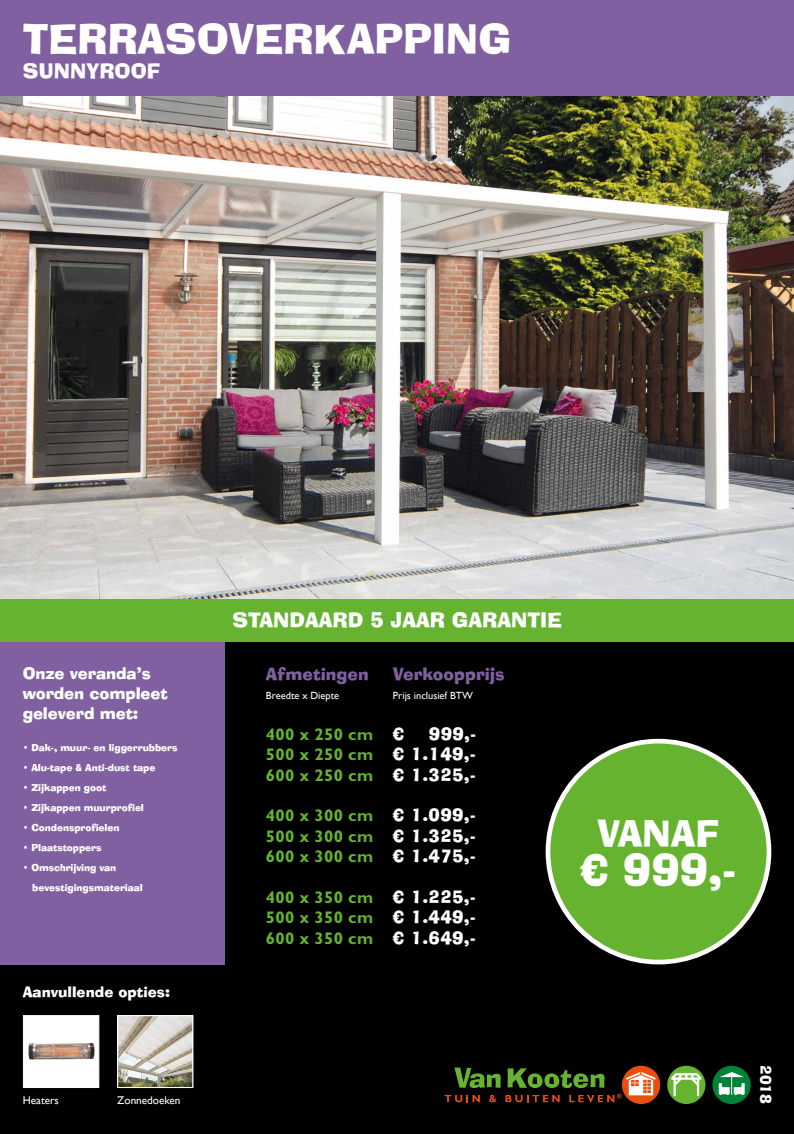
<style>
.page{position:relative;width:794px;height:1134px;background:#000}
.page>*{position:absolute;margin:0;border:0;box-sizing:border-box;transform-origin:0 0}
.t1{font:41.72px "Ad Lib BT";color:#fff}
.t2{font:40px "Ad Lib BT";color:#fff}
.t3{font:35.32px "Ad Lib BT";color:#fff}
.t4{font:20px "Ad Lib BT";color:#fff}
.t5{font:700 16.8px/20.4px "M Gill Sans";letter-spacing:.02em;color:#65b32e;text-align:justify}
.t6{font:16.8px/20.4px "Ad Lib BT";letter-spacing:.02em;color:#fff;text-align:justify}
.t7{font:16.8px "Ad Lib BT";color:#8160a2}
.t8{font:16px/20px "Ad Lib BT";letter-spacing:-.01em;color:#fff}
.t9{font:14.4px "Ad Lib BT";color:#fff}
.t10{font:11.2px "Gill Sans";color:#fff}
.t11{font:10.4px "Gill Sans";color:#fff}
.t12{font:9.6px/20px "Ad Lib BT";letter-spacing:-.01em;color:#fff}
</style>
<div class="page">
<img style="left:0;top:95px;width:794px;height:504px">
<div style="left:0;top:0;width:794px;height:95px;background:#8160a2"></div>
<div style="left:548px;top:741px;width:221px;height:221px;background:#65b32e;border-radius:50%"></div>
<div style="left:545px;top:739px;width:226px;height:225px;border:5px solid #fff;border-radius:50%"></div>
<div style="left:0;top:642px;width:224px;height:323px;background:#8160a2"></div>
<div style="left:0;top:599px;width:794px;height:43px;background:#65b32e"></div>
<img style="left:119px;top:1017px;width:72px;height:69px">
<div style="left:117px;top:1015px;width:76px;height:73px;border:1px solid #fff"></div>
<div style="left:23px;top:1015px;width:76px;height:73px;background:#fff;border:1px solid #fff"></div>
<img style="left:28px;top:1044px;width:66px;height:15px">
<div style="left:25px;top:1042px;width:71px;height:19px;border:1px solid #fff"></div>
<div style="left:622px;top:1066px;width:38px;height:38px;background:#e94e0f;border-radius:50%"></div>
<div style="left:712px;top:1066px;width:38px;height:38px;background:#008237;border-radius:50%"></div>
<svg style="left:718px;top:1072px;width:26px;height:23px"></svg>
<div style="left:667px;top:1066px;width:38px;height:38px;background:#65b32e;border-radius:50%"></div>
<svg style="left:671px;top:1073px;width:30px;height:23px"></svg>
<svg style="left:444px;top:1067px;width:211px;height:35px"></svg>
<h2 class="t2" style="left:23px;top:14px;width:490px">TERRASOVERKAPPING</h2>
<h3 class="t4" style="left:23px;top:59px;width:139px">SUNNYROOF</h3>
<h3 class="t8" style="left:23px;top:663px;width:147px">Onze veranda’s worden compleet geleverd met:</h3>
<p class="t12" style="left:23px;top:737px;width:156px">• Dak-, muur- en liggerrubbers</p>
<p class="t12" style="left:23px;top:757px;width:134px">• Alu-tape &amp; Anti-dust tape</p>
<p class="t12" style="left:23px;top:777px;width:85px">• Zijkappen goot</p>
<p class="t12" style="left:23px;top:797px;width:123px">• Zijkappen muurprofiel</p>
<p class="t12" style="left:23px;top:817px;width:98px">• Condensprofielen</p>
<p class="t12" style="left:23px;top:837px;width:80px">• Plaatstoppers</p>
<p class="t12" style="left:32px;top:857px;width:112px;text-indent:-10px">• Omschrijving van bevestigingsmateriaal</p>
<h3 class="t9" style="left:23px;top:983px;width:149px">Aanvullende opties:</h3>
<p class="t10" style="left:23px;top:1094px;width:38px">Heaters</p>
<p class="t10" style="left:117px;top:1094px;width:65px">Zonnedoeken</p>
<h3 class="t4" style="left:232px;top:607px;width:331px">STANDAARD 5 JAAR GARANTIE</h3>
<h3 class="t7" style="left:266px;top:663px;width:104px">Afmetingen</h3>
<p class="t11" style="left:266px;top:689px;width:75px">Breedte x Diepte</p>
<h3 class="t5" style="left:266px;top:724px;width:109px">400 x 250 cm 500 x 250 cm 600 x 250 cm</h3>
<h3 class="t5" style="left:266px;top:805px;width:109px">400 x 300 cm 500 x 300 cm 600 x 300 cm</h3>
<h3 class="t5" style="left:266px;top:887px;width:109px">400 x 350 cm 500 x 350 cm 600 x 350 cm</h3>
<h3 class="t7" style="left:393px;top:663px;width:113px">Verkoopprijs</h3>
<p class="t11" style="left:393px;top:689px;width:82px">Prijs inclusief BTW</p>
<h3 class="t6" style="left:393px;top:723px;width:13px">€</h3>
<h3 class="t6" style="left:393px;top:723px;width:84px;text-indent:36px">999,- € 1.149,- € 1.325,-</h3>
<h3 class="t6" style="left:393px;top:805px;width:84px">€ 1.099,- € 1.325,- € 1.475,-</h3>
<h3 class="t6" style="left:393px;top:887px;width:84px">€ 1.225,- € 1.449,- € 1.649,-</h3>
<h3 class="t3" style="left:597px;top:811px;width:123px">VANAF</h3>
<h1 class="t1" style="left:580px;top:843px;width:157px">€ 999,-</h1>
<h3 class="t9" style="left:774px;top:1065px;width:41px;rotate:90deg">2018</h3>
</div>
